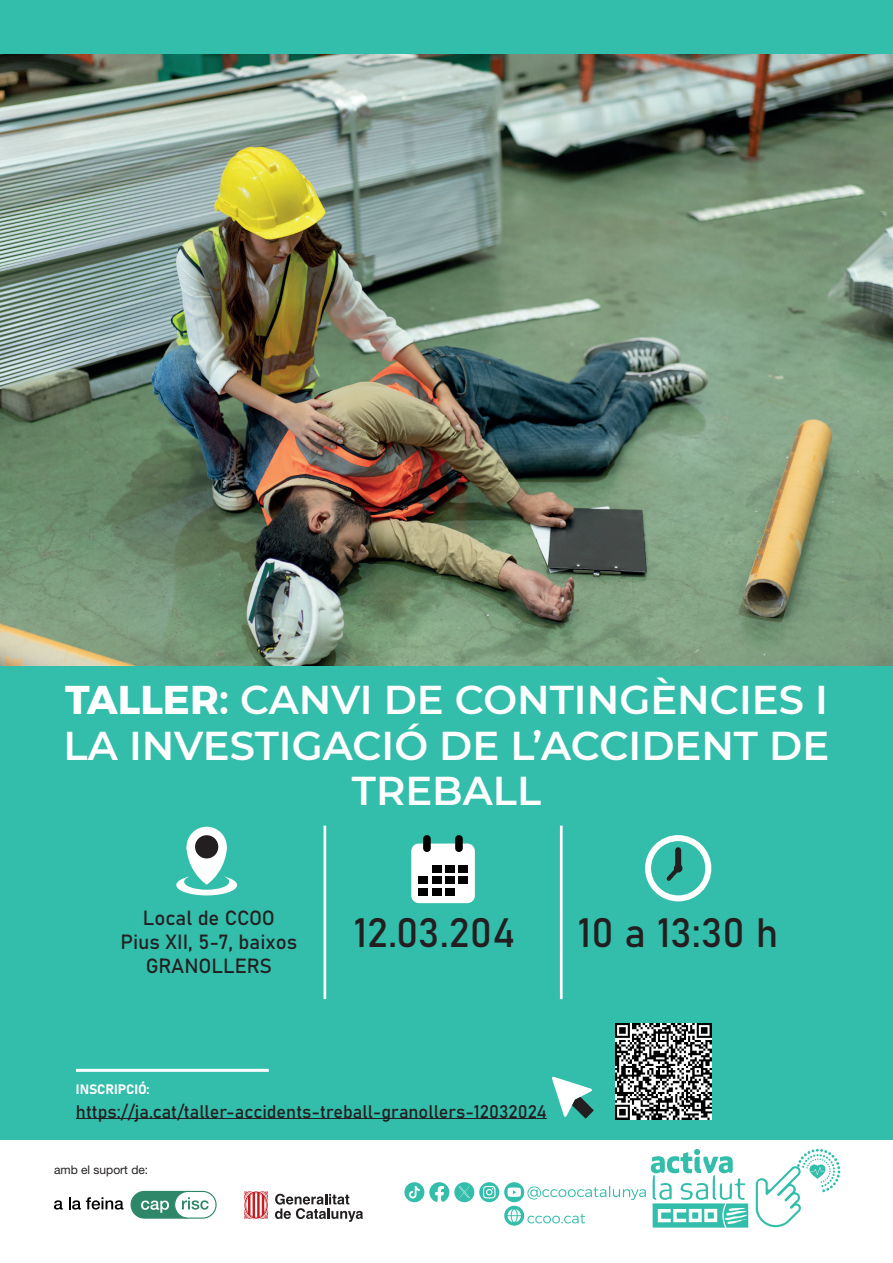
<style>
.page{position:relative;width:893px;height:1263px;background:#fff}
.page>*{position:absolute;margin:0;border:0;box-sizing:border-box;transform-origin:0 0}
.t1{font:40.5px "Bahnschrift";color:#231f20}
.t2{font:600 40.2px/45.2px "Montserrat";color:#fff;text-align:center}
.t3{font:20.25px/24.3px "Bahnschrift";color:#231f20;text-align:center}
.t4{font:18px "Bahnschrift";color:#231f20}
.t5{font:13.5px "Bahnschrift";color:#fff}
.t6{font:12px "Helvetica Neue LT 55 Rm";color:#231f20}
.s1{font-weight:700}
</style>
<div class="page">
<div style="left:0;top:0;width:893px;height:1140px;background:#33bdab"></div>
<hr style="left:323px;top:826px;width:3px;height:173px;background:#fff">
<hr style="left:560px;top:826px;width:3px;height:173px;background:#fff">
<div style="left:645px;top:835px;width:66px;height:66px;border:6px solid #fff;border-radius:50%"></div>
<svg style="left:666px;top:862px;width:17px;height:19px"></svg>
<div style="left:675px;top:850px;width:6px;height:18px;background:#231f20"></div>
<div style="left:674px;top:864px;width:8px;height:8px;background:#231f20;border-radius:50%"></div>
<div style="left:411px;top:843px;width:64px;height:60px;background:#fff;border-radius:8px"></div>
<div style="left:423px;top:835px;width:8px;height:17px;background:#000001;border-radius:4px"></div>
<div style="left:455px;top:835px;width:8px;height:17px;background:#000001;border-radius:4px"></div>
<div style="left:432px;top:865px;width:9px;height:8px;background:#000001"></div>
<div style="left:445px;top:865px;width:9px;height:8px;background:#000001"></div>
<div style="left:458px;top:865px;width:9px;height:8px;background:#000001"></div>
<div style="left:419px;top:877px;width:9px;height:7px;background:#000001"></div>
<div style="left:432px;top:877px;width:9px;height:7px;background:#000001"></div>
<div style="left:445px;top:877px;width:9px;height:7px;background:#000001"></div>
<div style="left:458px;top:877px;width:9px;height:7px;background:#000001"></div>
<div style="left:419px;top:888px;width:9px;height:8px;background:#000001"></div>
<div style="left:432px;top:888px;width:9px;height:8px;background:#000001"></div>
<div style="left:445px;top:888px;width:9px;height:8px;background:#000001"></div>
<div style="left:187px;top:827px;width:40px;height:40px;background:#fff;border-radius:50%"></div>
<div style="left:195px;top:835px;width:23px;height:23px;background:#231f20;border-radius:50%"></div>
<svg style="left:176px;top:847px;width:61px;height:48px"></svg>
<img style="left:0;top:54px;width:893px;height:611px">
<hr style="left:76px;top:1118px;width:471px;height:1px;background:#231f20">
<svg style="left:552px;top:1077px;width:42px;height:41px"></svg>
<hr style="left:76px;top:1069px;width:193px;height:3px;background:#fff">
<img style="left:615px;top:1024px;width:96px;height:96px">
<svg style="left:756px;top:1149px;width:84px;height:79px"></svg>
<svg style="left:479px;top:1182px;width:20px;height:20px"></svg>
<svg style="left:483px;top:1186px;width:13px;height:12px"></svg>
<svg style="left:429px;top:1182px;width:20px;height:20px"></svg>
<svg style="left:527px;top:1149px;width:221px;height:78px"></svg>
<div style="left:504px;top:1182px;width:20px;height:20px;background:#33bdab;border-radius:50%"></div>
<svg style="left:508px;top:1187px;width:13px;height:10px"></svg>
<div style="left:404px;top:1182px;width:20px;height:20px;background:#33bdab;border-radius:50%"></div>
<svg style="left:409px;top:1186px;width:11px;height:12px"></svg>
<div style="left:454px;top:1182px;width:20px;height:20px;background:#33bdab;border-radius:50%"></div>
<svg style="left:459px;top:1186px;width:11px;height:12px"></svg>
<svg style="left:504px;top:1206px;width:20px;height:20px"></svg>
<svg style="left:508px;top:1209px;width:13px;height:13px"></svg>
<svg style="left:244px;top:1191px;width:24px;height:28px"></svg>
<svg style="left:275px;top:1194px;width:88px;height:28px"></svg>
<svg style="left:54px;top:1200px;width:9px;height:9px"></svg>
<svg style="left:69px;top:1197px;width:54px;height:12px"></svg>
<svg style="left:131px;top:1191px;width:86px;height:28px"></svg>
<p class="t2" style="left:64px;top:676px;width:767px"><span class="s1">TALLER</span>: CANVI DE CONTINGÈNCIES I<br>LA INVESTIGACIÓ DE L’ACCIDENT DE<br>TREBALL</p>
<p class="t3" style="left:121px;top:904px;width:178px">Local de CCOO<br>Pius XII, 5-7, baixos<br>GRANOLLERS</p>
<p class="t5" style="left:76px;top:1079px;width:75px">INSCRIPCIÓ:</p>
<p class="t1" style="left:354px;top:902px;width:163px">12.03.204</p>
<p class="t1" style="left:578px;top:902px;width:202px">10 a 13:30 h</p>
<p class="t4" style="left:76px;top:1097px;width:472px">https://ja.cat/taller-accidents-treball-granollers-12032024</p>
<p class="t6" style="left:54px;top:1162px;width:96px">amb el suport de:</p>
</div>
